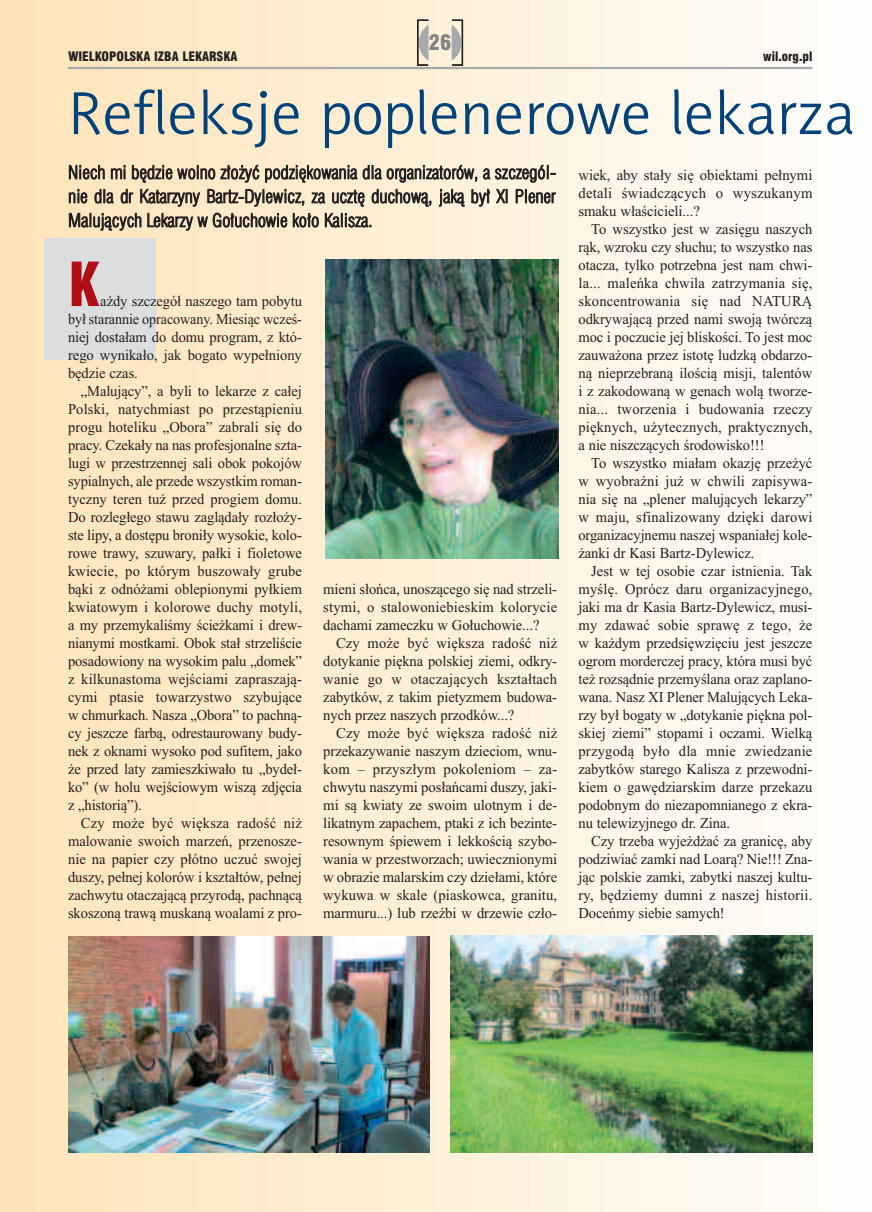
<style>
.page{position:relative;width:872px;height:1212px;background:#fff}
.page>*{position:absolute;margin:0;border:0;box-sizing:border-box;transform-origin:0 0}
.t1{font:900 condensed 66px "Myriad Pro";color:#b00d15}
.t2{font:61.5px "Naomi Sans EFNTT Light";color:#004279}
.t3{font:21px "Swis 721 Blk Cn EU";color:#808285}
.t4{font:18px/24px "Swis 721 Lt Cn EU";color:#231f20;text-align:justify}
.t5{font:15px/18px "Times New Roman";letter-spacing:-.005em;color:#231f20;text-align:justify}
.t6{font:12.75px "Swis 721 Blk Cn EU";color:#231f20}
</style>
<div class="page">
<div style="left:0;top:0;width:872px;height:1212px;background:linear-gradient(to right,#fee3b7,#fdfdfb)"></div>
<div style="left:45px;top:238px;width:111px;height:122px;background:#dcdddf"></div>
<hr style="left:68px;top:67px;width:744px;height:2px;background:#a8a9ad">
<svg style="left:417px;top:20px;width:46px;height:46px;background:#d5ccbd"></svg>
<img style="left:325px;top:259px;width:233px;height:299px">
<img style="left:68px;top:936px;width:361px;height:216px">
<img style="left:450px;top:936px;width:362px;height:216px">
<h3 class="t3" style="left:429px;top:30px;width:24px">26</h3>
<p class="t6" style="left:68px;top:48px;width:171px">WIELKOPOLSKA IZBA LEKARSKA</p>
<p class="t6" style="left:763px;top:48px;width:51px">wil.org.pl</p>
<h2 class="t2" style="left:68px;top:78px;width:788px">Refleksje poplenerowe lekarza</h2>
<p class="t4" style="left:68px;top:161px;width:489px">Niech mi będzie wolno złożyć podziękowania dla organizatorów, a szczegól&shy;nie dla dr Katarzyny Bartz-Dylewicz, za ucztę duchową, jaką był XI Plener Malujących Lekarzy w Gołuchowie koło Kalisza.</p>
<p class="t5" style="left:578px;top:166px;width:235px">wiek, aby stały się obiektami pełnymi detali świadczących o wyszukanym smaku właścicieli...?</p>
<p class="t5" style="left:578px;top:220px;width:235px;text-indent:13px">To wszystko jest w zasięgu naszych rąk, wzroku czy słuchu; to wszystko nas otacza, tylko potrzebna jest nam chwi&shy;la... maleńka chwila zatrzymania się, skoncentrowania się nad NATURĄ odkrywającą przed nami swoją twórczą moc i poczucie jej bliskości. To jest moc zauważona przez istotę ludzką obdarzo&shy;ną nieprzebraną ilością misji, talentów i z zakodowaną w genach wolą tworze&shy;nia... tworzenia i budowania rzeczy pięknych, użytecznych, praktycznych, a nie niszczących środowisko!!!</p>
<p class="t5" style="left:578px;top:454px;width:235px;text-indent:13px">To wszystko miałam okazję przeżyć w wyobraźni już w chwili zapisywa&shy;nia się na „plener malujących lekarzy” w maju, sfinalizowany dzięki darowi organizacyjnemu naszej wspaniałej kole&shy;żanki dr Kasi Bartz-Dylewicz.</p>
<p class="t5" style="left:578px;top:562px;width:235px;text-indent:13px">Jest w tej osobie czar istnienia. Tak myślę. Oprócz daru organizacyjnego, jaki ma dr Kasia Bartz-Dylewicz, musi&shy;my zdawać sobie sprawę z tego, że w każdym przedsięwzięciu jest jeszcze ogrom morderczej pracy, która musi być też rozsądnie przemyślana oraz zaplano&shy;wana. Nasz XI Plener Malujących Leka&shy;rzy był bogaty w „dotykanie piękna pol&shy;skiej ziemi” stopami i oczami. Wielką przygodą było dla mnie zwiedzanie zabytków starego Kalisza z przewodni&shy;kiem o gawędziarskim darze przekazu podobnym do niezapomnianego z ekra&shy;nu telewizyjnego dr. Zina.</p>
<p class="t5" style="left:578px;top:832px;width:235px;text-indent:13px">Czy trzeba wyjeżdżać za granicę, aby podziwiać zamki nad Loarą? Nie!!! Zna&shy;jąc polskie zamki, zabytki naszej kultu&shy;ry, będziemy dumni z naszej historii.<br>Doceńmy siebie samych!</p>
<h1 class="t1" style="left:68px;top:261px;width:32px">K</h1>
<p class="t5" style="left:68px;top:292px;width:235px;text-indent:32px">ażdy szczegół naszego tam pobytu był starannie opracowany. Miesiąc wcześ&shy;niej dostałam do domu program, z któ&shy;rego wynikało, jak bogato wypełniony będzie czas.</p>
<p class="t5" style="left:68px;top:382px;width:235px;text-indent:13px">„Malujący”, a byli to lekarze z całej Polski, natychmiast po przestąpieniu progu hoteliku „Obora” zabrali się do pracy. Czekały na nas profesjonalne szta&shy;lugi w przestrzennej sali obok pokojów sypialnych, ale przede wszystkim roman&shy;tyczny teren tuż przed progiem domu.<br>Do rozległego stawu zaglądały rozłoży&shy;ste lipy, a dostępu broniły wysokie, kolo&shy;rowe trawy, szuwary, pałki i fioletowe kwiecie, po którym buszowały grube bąki z odnóżami oblepionymi pyłkiem kwiatowym i kolorowe duchy motyli, a my przemykaliśmy ścieżkami i drew&shy;nianymi mostkami. Obok stał strzeliście posadowiony na wysokim palu „domek” z kilkunastoma wejściami zapraszają&shy;cymi ptasie towarzystwo szybujące w chmurkach. Nasza „Obora” to pachną&shy;cy jeszcze farbą, odrestaurowany budy&shy;nek z oknami wysoko pod sufitem, jako że przed laty zamieszkiwało tu „bydeł&shy;ko” (w holu wejściowym wiszą zdjęcia z „historią”).</p>
<p class="t5" style="left:68px;top:814px;width:235px;text-indent:13px">Czy może być większa radość niż malowanie swoich marzeń, przenosze&shy;nie na papier czy płótno uczuć swojej duszy, pełnej kolorów i kształtów, pełnej zachwytu otaczającą przyrodą, pachnącą skoszoną trawą muskaną woalami z pro-</p>
<p class="t5" style="left:323px;top:580px;width:235px">mieni słońca, unoszącego się nad strzeli&shy;stymi, o stalowoniebieskim kolorycie dachami zameczku w Gołuchowie...?</p>
<p class="t5" style="left:323px;top:634px;width:235px;text-indent:13px">Czy może być większa radość niż dotykanie piękna polskiej ziemi, odkry&shy;wanie go w otaczających kształtach zabytków, z takim pietyzmem budowa&shy;nych przez naszych przodków...?</p>
<p class="t5" style="left:323px;top:724px;width:235px;text-indent:13px">Czy może być większa radość niż przekazywanie naszym dzieciom, wnu&shy;kom – przyszłym pokoleniom – za&shy;chwytu naszymi posłańcami duszy, jaki&shy;mi są kwiaty ze swoim ulotnym i de&shy;likatnym zapachem, ptaki z ich bezinte&shy;resownym śpiewem i lekkością szybo&shy;wania w przestworzach; uwiecznionymi w obrazie malarskim czy dziełami, które wykuwa w skale (piaskowca, granitu, marmuru...) lub rzeźbi w drzewie czło-</p>
</div>
